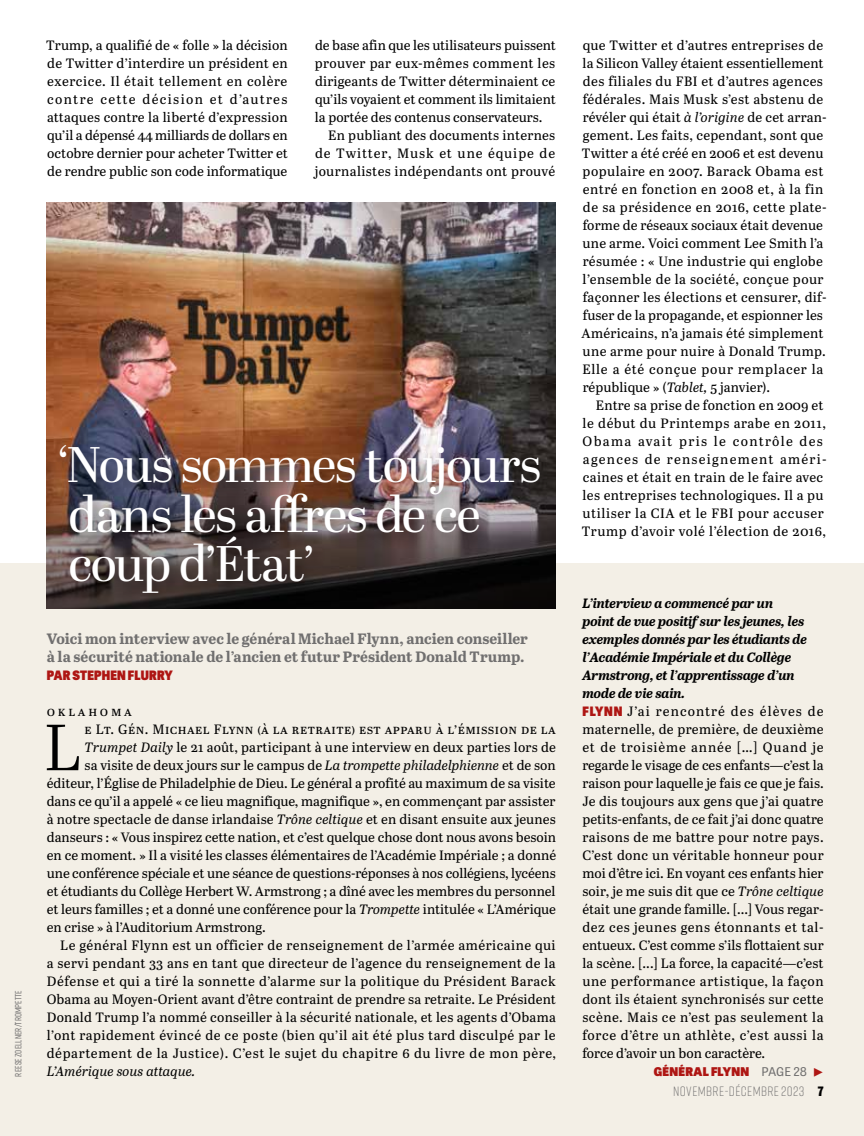
<style>
.page{position:relative;width:864px;height:1136px;background:#fff}
.page>*{position:absolute;margin:0;border:0;box-sizing:border-box;transform-origin:0 0}
.t1{font:64.95px "Abril Text Lt";color:#000}
.t2{font:49.95px/49.5px "Abril Display";letter-spacing:-.025em;color:#fff}
.t3{font:700 15px/18px "Abril Text";letter-spacing:-.005em;color:#706f6f}
.t4{font:13.5px/18px "Abril Text";letter-spacing:.02em;color:#000;text-align:justify}
.t5{font:13.5px/18px "Abril Text";color:#000}
.t6{font:13.5px/18px "Abril Text";letter-spacing:.04em;color:#000}
.t7{font:italic 13.5px "Abril Text";color:#000}
.t8{font:300 13.5px "Rift Soft";letter-spacing:.03em;color:#706f6f}
.t9{font:13.5px "Abril Text";letter-spacing:.2em;color:#000}
.t10{font:800 12.9px "Tablet Gothic Narrow";letter-spacing:.01em;color:#ae1613}
.t11{font:800 12px "Tablet Gothic";letter-spacing:.025em;color:#ae1613}
.t12{font:500 9px "Rift Soft";letter-spacing:.01em;color:#706f6f}
.s1{font-style:italic}
.s2{font-weight:700;font-style:italic}
.s3{font-family:"Tablet Gothic Narrow";font-weight:800;font-size:12.9px;color:#ae1613}
.s4{font-weight:400;color:#706f6f}
.s5{font-family:"Tablet Gothic Narrow";font-weight:800;font-size:12.9px;color:#000}
</style>
<div class="page">
<div style="left:0;top:563px;width:863px;height:572px;background:#f3efe6"></div>
<img style="left:47px;top:202px;width:508px;height:239px">
<svg style="left:47px;top:441px;width:508px;height:167px;background:#69483b"></svg>
<div style="left:55px;top:442px;width:498px;height:167px;background:#000;opacity:.39"></div>
<p class="t4" style="left:46px;top:35px;width:243px">Trump, a qualifié de « folle » la décision de Twitter d’interdire un président en exercice. Il était tellement en colère contre cette décision et d’autres attaques contre la liberté d’expression qu’il a dépensé 44 milliards de dollars en octobre dernier pour acheter Twitter et de rendre public son code informatique</p>
<p class="t4" style="left:315px;top:35px;width:242px">de base afin que les utilisateurs puissent</p>
<p class="t4" style="left:314px;top:53px;width:242px">prouver par eux-mêmes comment les</p>
<p class="t4" style="left:315px;top:71px;width:242px">dirigeants de Twitter déterminaient ce</p>
<p class="t4" style="left:315px;top:89px;width:242px">qu’ils voyaient et comment ils limitaient</p>
<p class="t4" style="left:315px;top:107px;width:229px">la portée des contenus conservateurs.</p>
<p class="t4" style="left:328px;top:125px;width:228px">En publiant des documents internes</p>
<p class="t4" style="left:315px;top:143px;width:241px">de Twitter, Musk et une équipe de</p>
<p class="t4" style="left:314px;top:161px;width:242px">journalistes indépendants ont prouvé</p>
<p class="t12" style="left:12px;top:1076px;width:88px;rotate:-90deg">REESE ZOELLNER/TROMPETTE</p>
<h2 class="t2" style="left:57px;top:443px;width:485px">‘Nous sommes toujours dans les affres de ce coup d’État’</h2>
<p class="t3" style="left:47px;top:629px;width:482px">Voici mon interview avec le général Michael Flynn, ancien conseiller à la sécurité nationale de l’ancien et futur Président Donald Trump.</p>
<p class="t10" style="left:47px;top:665px;width:127px">PAR STEPHEN FLURRY</p>
<p class="t9" style="left:47px;top:701px;width:86px">oklahoma</p>
<h1 class="t1" style="left:44px;top:700px;width:39px">L</h1>
<p class="t4" style="left:85px;top:719px;width:472px">e Lt. Gén. Michael Flynn (à la retraite) est apparu à l’émission de la</p>
<p class="t4" style="left:85px;top:737px;width:472px"><span class="s1">Trumpet Daily</span> le 21 août, participant à une interview en deux parties lors de</p>
<p class="t4" style="left:85px;top:755px;width:472px">sa visite de deux jours sur le campus de <span class="s1">La trompette philadelphienne</span> et de son</p>
<p class="t4" style="left:47px;top:773px;width:510px">éditeur, l’Église de Philadelphie de Dieu. Le général a profité au maximum de sa visite</p>
<p class="t4" style="left:47px;top:791px;width:510px">dans ce qu’il a appelé « ce lieu magnifique, magnifique », en commençant par assister</p>
<p class="t4" style="left:47px;top:809px;width:510px">à notre spectacle de danse irlandaise <span class="s1">Trône celtique</span> et en disant ensuite aux jeunes</p>
<p class="t4" style="left:47px;top:827px;width:510px">danseurs : « Vous inspirez cette nation, et c’est quelque chose dont nous avons besoin</p>
<p class="t4" style="left:47px;top:845px;width:510px">en ce moment. » Il a visité les classes élémentaires de l’Académie Impériale ; a donné</p>
<p class="t4" style="left:47px;top:863px;width:510px">une conférence spéciale et une séance de questions-réponses à nos collégiens, lycéens</p>
<p class="t4" style="left:47px;top:881px;width:510px">et étudiants du Collège Herbert W. Armstrong ; a dîné avec les membres du personnel</p>
<p class="t4" style="left:47px;top:899px;width:510px">et leurs familles ; et a donné une conférence pour la <span class="s1">Trompette</span> intitulée « L’Amérique</p>
<p class="t4" style="left:47px;top:917px;width:220px">en crise » à l’Auditorium Armstrong.</p>
<p class="t4" style="left:60px;top:935px;width:496px">Le général Flynn est un officier de renseignement de l’armée américaine qui</p>
<p class="t4" style="left:47px;top:953px;width:510px">a servi pendant 33 ans en tant que directeur de l’agence du renseignement de la</p>
<p class="t4" style="left:47px;top:971px;width:510px">Défense et qui a tiré la sonnette d’alarme sur la politique du Président Barack</p>
<p class="t4" style="left:47px;top:989px;width:510px">Obama au Moyen-Orient avant d’être contraint de prendre sa retraite. Le Président</p>
<p class="t4" style="left:47px;top:1007px;width:510px">Donald Trump l’a nommé conseiller à la sécurité nationale, et les agents d’Obama</p>
<p class="t4" style="left:47px;top:1025px;width:510px">l’ont rapidement évincé de ce poste (bien qu’il ait été plus tard disculpé par le</p>
<p class="t4" style="left:47px;top:1043px;width:510px">département de la Justice). C’est le sujet du chapitre 6 du livre de mon père,</p>
<p class="t7" style="left:47px;top:1061px;width:150px">L’Amérique sous attaque.</p>
<p class="t4" style="left:581px;top:35px;width:246px;text-align:left">que Twitter et d’autres entreprises de la Silicon Valley étaient essentiellement des filiales du FBI et d’autres agences fédérales. Mais Musk s’est abstenu de révéler qui était <span class="s1">à l’origine</span> de cet arran&shy;gement. Les faits, cependant, sont que Twitter a été créé en 2006 et est devenu populaire en 2007. Barack Obama est entré en fonction en 2008 et, à la fin de sa présidence en 2016, cette plate&shy;forme de réseaux sociaux était devenue une arme. Voici comment Lee Smith l’a résumée : « Une industrie qui englobe l’ensemble de la société, conçue pour façonner les élections et censurer, dif&shy;fuser de la propagande, et espionner les Américains, n’a jamais été simplement une arme pour nuire à Donald Trump.<br>Elle a été conçue pour remplacer la république » (<span class="s1">Tablet,</span> 5 janvier).</p>
<p class="t6" style="left:581px;top:395px;width:246px;text-indent:14px">Entre sa prise de fonction en 2009 et le début du Printemps arabe en 2011, Obama avait pris le contrôle des agences de renseignement améri&shy;caines et était en train de le faire avec les entreprises technologiques. Il a pu utiliser la CIA et le FBI pour accuser Trump d’avoir volé l’élection de 2016,</p>
<p class="t5" style="left:582px;top:593px;width:243px"><span class="s2">L’interview a commencé par un<br>point de vue positif sur les jeunes, les exemples donnés par les étudiants de l’Académie Impériale et du Collège Armstrong, et l’apprentissage d’un mode de vie sain.<br></span><span class="s3">FLYNN</span> J’ai rencontré des élèves de maternelle, de première, de deuxième et de troisième année […] Quand je regarde le visage de ces enfants—c’est la raison pour laquelle je fais ce que je fais.<br>Je dis toujours aux gens que j’ai quatre petits-enfants, de ce fait j’ai donc quatre raisons de me battre pour notre pays.<br>C’est donc un véritable honneur pour moi d’être ici. En voyant ces enfants hier soir, je me suis dit que ce <span class="s1">Trône celtique </span>était une grande famille. [...] Vous regar&shy;dez ces jeunes gens étonnants et tal&shy;entueux. C’est comme s’ils flottaient sur la scène. [...] La force, la capacité—c’est une performance artistique, la façon dont ils étaient synchronisés sur cette scène. Mais ce n’est pas seulement la force d’être un athlète, c’est aussi la force d’avoir un bon caractère.</p>
<p class="t11" style="left:653px;top:1062px;width:171px">GÉNÉRAL FLYNN <span class="s4">PAGE 28</span> ◆</p>
<p class="t8" style="left:672px;top:1081px;width:152px">NOVEMBRE-DÉCEMBRE 2023 <span class="s5">7</span></p>
</div>
